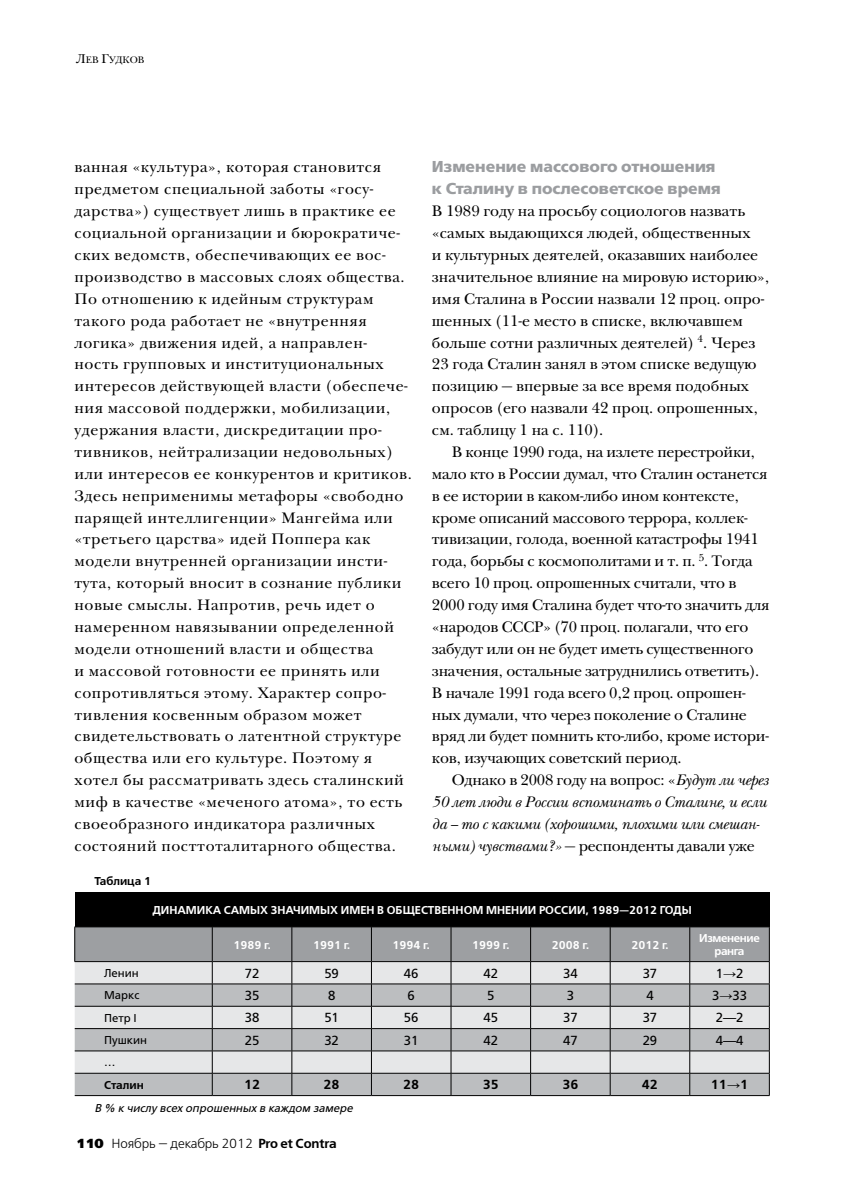
<style>
.page{position:relative;width:859px;height:1191px;background:#fff}
.page>*{position:absolute;margin:0;border:0;box-sizing:border-box;transform-origin:0 0}
.Body_txt_After{font:15.75px/21.9px "New Baskerville C";letter-spacing:.035em;color:#000}
.Body_txt_After-2{font:15.75px/21.9px "New Baskerville C";letter-spacing:-.015em;color:#000}
.Body_txt_After-3{font:15.75px/21.9px "New Baskerville C";color:#000}
.t1{font:italic 15.75px/21.9px "New Baskerville C";letter-spacing:-.015em;color:#000}
.TEMA_PODZAG{font:15.75px/21.9px "Free Set Bold C";color:#9b9da0}
.Table-text{font:13.12px "Free Set C";color:#000}
.t2{font:13.12px "Free Set Light C";letter-spacing:-.01em;color:#000}
.Table-text-2{font:13.12px "Free Set Demi C";color:#000}
.Table-name{font:11.38px "Free Set Demi C";color:#fff}
.Table-shapka{font:11.38px "Free Set Demi C";color:#fff}
.Table-notes{font:italic 11.38px "Free Set C";color:#000}
.Table-text-left{font:11.38px "Free Set C";color:#000}
.Table-text-left-2{font:11.38px "Free Set Demi C";color:#000}
.Table-shapka-2{font:11.38px/13.7px "Free Set Demi C";letter-spacing:-.035em;color:#fff;text-align:center}
.t3{font:9.8px "New Baskerville Exp Sc C";color:#000}
.s1{font-size:13.12px}
.s2{font-style:normal}
.s3{font-family:"Times New Roman"}
.s4{font-family:"Times New Roman";font-weight:700}
.s5{font-family:"Free Set Extra Bold C"}
.s6{font-family:"Free Set Demi C"}
</style>
<div class="page">
<div style="left:75px;top:892px;width:694px;height:35px;background:#000"></div>
<svg style="left:75px;top:927px;width:694px;height:168px;background:#bdbfc1"></svg>
<hr style="left:75px;top:1095px;width:137px;height:1px;background:#000">
<hr style="left:212px;top:1095px;width:80px;height:1px;background:#000">
<hr style="left:292px;top:1095px;width:79px;height:1px;background:#000">
<hr style="left:371px;top:1095px;width:80px;height:1px;background:#000">
<hr style="left:451px;top:1095px;width:79px;height:1px;background:#000">
<hr style="left:530px;top:1095px;width:80px;height:1px;background:#000">
<hr style="left:610px;top:1095px;width:79px;height:1px;background:#000">
<hr style="left:689px;top:1095px;width:80px;height:1px;background:#000">
<hr style="left:74px;top:926px;width:138px;height:1px;background:#000">
<hr style="left:74px;top:927px;width:1px;height:34px;background:#000">
<hr style="left:212px;top:927px;width:1px;height:34px;background:#000">
<hr style="left:291px;top:927px;width:1px;height:34px;background:#000">
<hr style="left:371px;top:927px;width:1px;height:34px;background:#000">
<hr style="left:450px;top:927px;width:1px;height:34px;background:#000">
<hr style="left:530px;top:927px;width:1px;height:34px;background:#000">
<hr style="left:609px;top:927px;width:1px;height:34px;background:#000">
<hr style="left:689px;top:927px;width:1px;height:34px;background:#000">
<hr style="left:768px;top:927px;width:1px;height:34px;background:#000">
<hr style="left:74px;top:961px;width:138px;height:1px;background:#000">
<hr style="left:212px;top:961px;width:80px;height:1px;background:#000">
<hr style="left:292px;top:961px;width:79px;height:1px;background:#000">
<hr style="left:371px;top:961px;width:80px;height:1px;background:#000">
<hr style="left:451px;top:961px;width:79px;height:1px;background:#000">
<hr style="left:530px;top:961px;width:80px;height:1px;background:#000">
<hr style="left:610px;top:961px;width:79px;height:1px;background:#000">
<hr style="left:689px;top:961px;width:80px;height:1px;background:#000">
<p class="t3" style="left:76px;top:54px;width:70px"><span class="s1">Л</span>ев <span class="s1">Г</span>удков</p>
<p class="Body_txt_After" style="left:74px;top:156px;width:339px">ванная «культура», которая становится предметом специальной заботы «госу&shy;дарства») существует лишь в практике ее социальной организации и бюрократиче&shy;ских ведомств, обеспечивающих ее вос&shy;производство в массовых слоях общества.<br>По отношению к идейным структурам такого рода работает не «внутренняя логика» движения идей, а направлен&shy;ность групповых и институциональных интересов действующей власти (обеспече&shy;ния массовой поддержки, мобилизации, удержания власти, дискредитации про&shy;тивников, нейтрализации недовольных) или интересов ее конкурентов и критиков.<br>Здесь неприменимы метафоры «свободно парящей интеллигенции» Мангейма или «третьего царства» идей Поппера как модели внутренней организации инсти&shy;тута, который вносит в сознание публики новые смыслы. Напротив, речь идет о намеренном навязывании определенной модели отношений власти и общества<br>и массовой готовности ее принять или сопротивляться этому. Характер сопро&shy;тивления косвенным образом может свидетельствовать о латентной структуре общества или его культуре. Поэтому я хотел бы рассматривать здесь сталинский миф в качестве «меченого атома», то есть своеобразного индикатора различных состояний посттоталитарного общества.</p>
<p class="TEMA_PODZAG" style="left:432px;top:156px;width:290px">Изменение массового отношения к Сталину в послесоветское время</p>
<p class="Body_txt_After-3" style="left:432px;top:200px;width:339px">В 1989 году на просьбу социологов назвать «самых выдающихся людей, общественных<br>и культурных деятелей, оказавших наиболее значительное влияние на мировую историю», имя Сталина в России назвали 12 проц. опро&shy;шенных (11-е место в списке, включавшем больше сотни различных деятелей) <sup>4</sup>. Через 23 года Сталин занял в этом списке ведущую позицию — впервые за все время подобных опросов (его назвали 42 проц. опрошенных, см. таблицу 1 на с. 110).</p>
<p class="Body_txt_After-2" style="left:432px;top:441px;width:339px;text-indent:20px">В конце 1990 года, на излете перестройки, мало кто в России думал, что Сталин останется в ее истории в каком-либо ином контексте, кроме описаний массового террора, коллек&shy;тивизации, голода, военной катастрофы 1941 года, борьбы с космополитами и т. п. <sup>5</sup>. Тогда всего 10 проц. опрошенных считали, что в 2000 году имя Сталина будет что-то значить для «народов СССР» (70 проц. полагали, что его забудут или он не будет иметь существенного значения, остальные затруднились ответить).<br>В начале 1991 года всего 0,2 проц. опрошен&shy;ных думали, что через поколение о Сталине вряд ли будет помнить кто-либо, кроме истори&shy;ков, изучающих советский период.</p>
<p class="t1" style="left:432px;top:769px;width:338px;text-indent:20px"><span class="s2">Однако в 2008 году на вопрос: «</span>Будут ли через 50 лет люди в России вспоминать о Сталине, и если да — то с какими (хорошими, плохими или смешан&shy;ными) чувствами?» <span class="s2">— респонденты давали уже</span></p>
<p class="Table-text-left-2" style="left:94px;top:874px;width:58px">Таблица 1</p>
<p class="Table-name" style="left:152px;top:903px;width:540px">ДИНАМИКА САМЫХ ЗНАЧИМЫХ ИМЕН В ОБЩЕСТВЕННОМ МНЕНИИ РОССИИ, 1989—2012 ГОДЫ</p>
<p class="Table-shapka" style="left:233px;top:938px;width:39px">1989 г.</p>
<p class="Table-shapka" style="left:313px;top:938px;width:39px">1991 г.</p>
<p class="Table-shapka" style="left:392px;top:938px;width:39px">1994 г.</p>
<p class="Table-shapka" style="left:472px;top:938px;width:39px">1999 г.</p>
<p class="Table-shapka" style="left:551px;top:938px;width:39px">2008 г.</p>
<p class="Table-shapka" style="left:631px;top:938px;width:39px">2012 г.</p>
<p class="Table-shapka-2" style="left:699px;top:931px;width:62px">Изменение ранга</p>
<p class="Table-text-left" style="left:104px;top:967px;width:36px">Ленин</p>
<p class="Table-text" style="left:245px;top:966px;width:16px">72</p>
<p class="Table-text" style="left:324px;top:966px;width:16px">59</p>
<p class="Table-text" style="left:404px;top:966px;width:16px">46</p>
<p class="Table-text" style="left:483px;top:966px;width:16px">42</p>
<p class="Table-text" style="left:563px;top:966px;width:16px">34</p>
<p class="Table-text" style="left:642px;top:966px;width:16px">37</p>
<p class="Table-text" style="left:715px;top:966px;width:29px">1<span class="s3">→</span>2</p>
<p class="Table-text-left" style="left:104px;top:989px;width:37px">Маркс</p>
<p class="Table-text" style="left:245px;top:988px;width:16px">35</p>
<p class="Table-text" style="left:328px;top:988px;width:9px">8</p>
<p class="Table-text" style="left:407px;top:988px;width:9px">6</p>
<p class="Table-text" style="left:487px;top:988px;width:9px">5</p>
<p class="Table-text" style="left:566px;top:988px;width:9px">3</p>
<p class="Table-text" style="left:646px;top:988px;width:9px">4</p>
<p class="Table-text" style="left:711px;top:988px;width:37px">3<span class="s3">→</span>33</p>
<p class="Table-text-left" style="left:104px;top:1011px;width:34px">Петр I</p>
<p class="Table-text" style="left:245px;top:1010px;width:16px">38</p>
<p class="Table-text" style="left:324px;top:1010px;width:16px">51</p>
<p class="Table-text" style="left:404px;top:1010px;width:16px">56</p>
<p class="Table-text" style="left:483px;top:1010px;width:16px">45</p>
<p class="Table-text" style="left:563px;top:1010px;width:16px">37</p>
<p class="Table-text" style="left:642px;top:1010px;width:16px">37</p>
<p class="Table-text" style="left:715px;top:1010px;width:29px">2—2</p>
<p class="Table-text-left" style="left:104px;top:1033px;width:45px">Пушкин</p>
<p class="Table-text" style="left:245px;top:1033px;width:16px">25</p>
<p class="Table-text" style="left:324px;top:1033px;width:16px">32</p>
<p class="Table-text" style="left:404px;top:1033px;width:16px">31</p>
<p class="Table-text" style="left:483px;top:1033px;width:16px">42</p>
<p class="Table-text" style="left:563px;top:1033px;width:16px">47</p>
<p class="Table-text" style="left:642px;top:1033px;width:16px">29</p>
<p class="Table-text" style="left:715px;top:1033px;width:29px">4—4</p>
<p class="Table-text-left" style="left:104px;top:1056px;width:13px">…</p>
<p class="Table-text-left-2" style="left:104px;top:1078px;width:41px">Сталин</p>
<p class="Table-text-2" style="left:244px;top:1077px;width:18px">12</p>
<p class="Table-text-2" style="left:323px;top:1077px;width:18px">28</p>
<p class="Table-text-2" style="left:403px;top:1077px;width:18px">28</p>
<p class="Table-text-2" style="left:482px;top:1077px;width:18px">35</p>
<p class="Table-text-2" style="left:562px;top:1077px;width:18px">36</p>
<p class="Table-text-2" style="left:641px;top:1077px;width:18px">42</p>
<p class="Table-text-2" style="left:710px;top:1077px;width:39px">11<span class="s4">→</span>1</p>
<p class="Table-notes" style="left:94px;top:1102px;width:260px">В % к числу всех опрошенных в каждом замере</p>
<p class="t2" style="left:76px;top:1136px;width:262px"><span class="s5">110</span> Ноябрь — декабрь 2012 <span class="s6">Pro et Contra</span></p>
</div>
